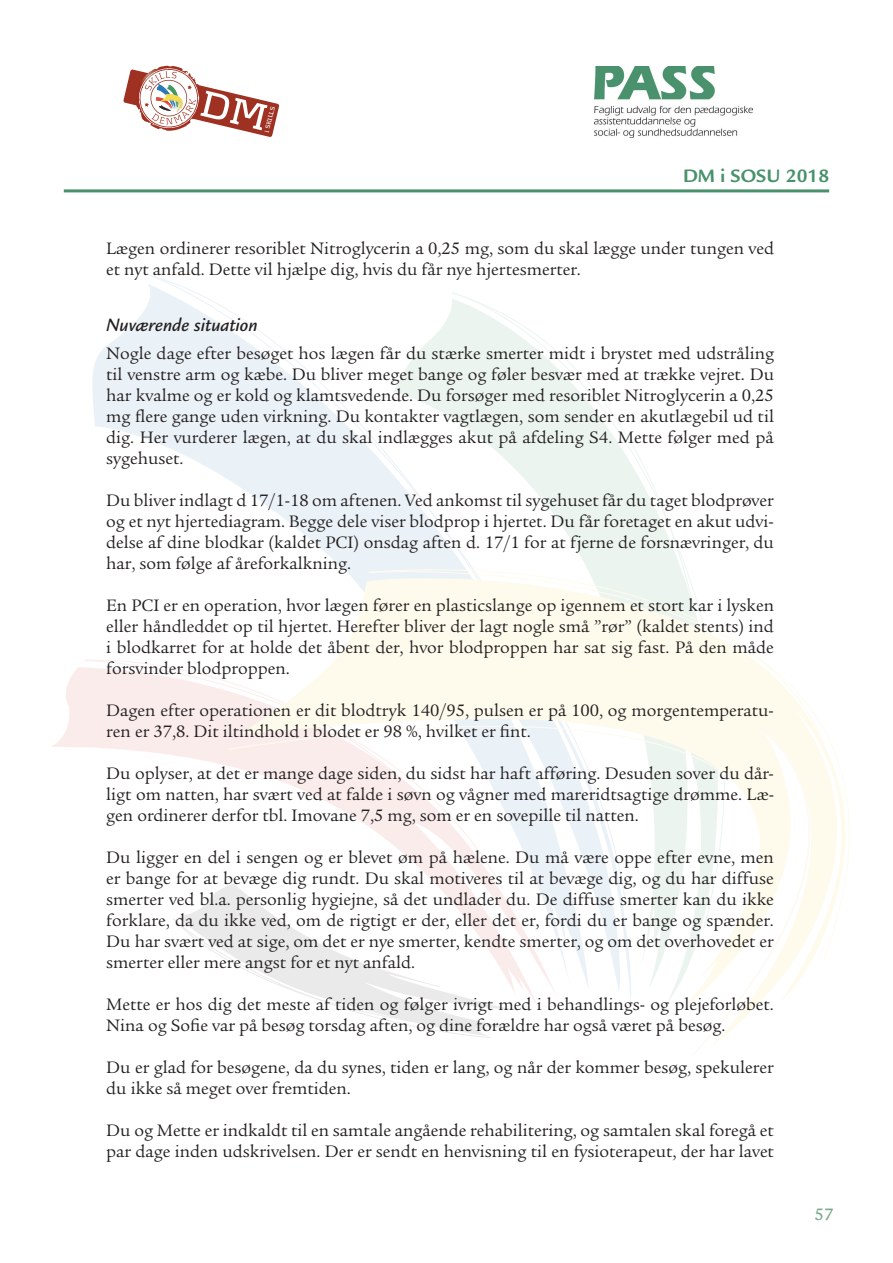
<style>
.page{position:relative;width:893px;height:1263px;background:#fff}
.page>*{position:absolute;margin:0;border:0;box-sizing:border-box;transform-origin:0 0}
.t1{font:italic 500 19.5px "Legacy Sans Std";color:#231f20}
.t2{font:700 19.5px "Legacy Sans Std";color:#48916c}
.t3{font:18px/21px "Legacy Serif Std";color:#231f20}
.t4{font:500 18px "Legacy Sans Std";color:#7caa8e}
.t5{font:700 6.45px "Kontrapunkt";color:#fff}
</style>
<div class="page">
<hr style="left:64px;top:189px;width:765px;height:3px;background:#48916c">
<img style="left:594px;top:66px;width:159px;height:72px">
<svg style="left:52px;top:667px;width:33px;height:80px;fill:#fbecec"></svg>
<svg style="left:87px;top:284px;width:87px;height:636px"></svg>
<svg style="left:149px;top:275px;width:304px;height:628px"></svg>
<svg style="left:394px;top:299px;width:58px;height:236px"></svg>
<svg style="left:452px;top:293px;width:222px;height:242px"></svg>
<svg style="left:369px;top:536px;width:320px;height:40px"></svg>
<svg style="left:229px;top:670px;width:11px;height:152px"></svg>
<svg style="left:177px;top:883px;width:63px;height:36px;fill:#ebeaea"></svg>
<svg style="left:174px;top:919px;width:66px;height:48px"></svg>
<svg style="left:240px;top:576px;width:583px;height:462px"></svg>
<svg style="left:693px;top:728px;width:156px;height:326px"></svg>
<svg style="left:123px;top:67px;width:156px;height:70px"></svg>
<p class="t5" style="left:263px;top:131px;width:28px;rotate:-76deg">i SKILLS</p>
<p class="t2" style="left:683px;top:164px;width:148px">DM i SOSU 2018</p>
<p class="t3" style="left:106px;top:238px;width:669px">Lægen ordinerer resoriblet Nitroglycerin a 0,25 mg, som du skal lægge under tungen ved et nyt anfald. Dette vil hjælpe dig, hvis du får nye hjertesmerter.</p>
<p class="t1" style="left:106px;top:314px;width:153px">Nuværende situation</p>
<p class="t3" style="left:106px;top:343px;width:669px;text-align:justify">Nogle dage efter besøget hos lægen får du stærke smerter midt i brystet med udstråling til venstre arm og kæbe. Du bliver meget bange og føler besvær med at trække vejret. Du har kvalme og er kold og klamtsvedende. Du forsøger med resoriblet Nitroglycerin a 0,25 mg flere gange uden virkning. Du kontakter vagtlægen, som sender en akutlægebil ud til dig. Her vurderer lægen, at du skal indlægges akut på afdeling S4. Mette følger med på sygehuset.</p>
<p class="t3" style="left:106px;top:490px;width:669px;text-align:justify">Du bliver indlagt d 17/1-18 om aftenen. Ved ankomst til sygehuset får du taget blodprøver og et nyt hjertediagram. Begge dele viser blodprop i hjertet. Du får foretaget en akut udvi&shy;delse af dine blodkar (kaldet PCI) onsdag aften d. 17/1 for at fjerne de forsnævringer, du har, som følge af åreforkalkning.</p>
<p class="t3" style="left:106px;top:595px;width:669px;text-align:justify">En PCI er en operation, hvor lægen fører en plasticslange op igennem et stort kar i lysken eller håndleddet op til hjertet. Herefter bliver der lagt nogle små ”rør” (kaldet stents) ind i blodkarret for at holde det åbent der, hvor blodproppen har sat sig fast. På den måde forsvinder blodproppen.</p>
<p class="t3" style="left:106px;top:700px;width:669px">Dagen efter operationen er dit blodtryk 140/95, pulsen er på 100, og morgentemperatu&shy;ren er 37,8. Dit iltindhold i blodet er 98 %, hvilket er fint.</p>
<p class="t3" style="left:106px;top:763px;width:669px;text-align:justify">Du oplyser, at det er mange dage siden, du sidst har haft afføring. Desuden sover du dår&shy;ligt om natten, har svært ved at falde i søvn og vågner med mareridtsagtige drømme. Læ&shy;gen ordinerer derfor tbl. Imovane 7,5 mg, som er en sovepille til natten.</p>
<p class="t3" style="left:106px;top:847px;width:669px;text-align:justify">Du ligger en del i sengen og er blevet øm på hælene. Du må være oppe efter evne, men er bange for at bevæge dig rundt. Du skal motiveres til at bevæge dig, og du har diffuse smerter ved bl.a. personlig hygiejne, så det undlader du. De diffuse smerter kan du ikke forklare, da du ikke ved, om de rigtigt er der, eller det er, fordi du er bange og spænder.<br>Du har svært ved at sige, om det er nye smerter, kendte smerter, og om det overhovedet er smerter eller mere angst for et nyt anfald.</p>
<p class="t3" style="left:106px;top:994px;width:669px">Mette er hos dig det meste af tiden og følger ivrigt med i behandlings- og plejeforløbet.<br>Nina og Sofie var på besøg torsdag aften, og dine forældre har også været på besøg.</p>
<p class="t3" style="left:106px;top:1057px;width:669px">Du er glad for besøgene, da du synes, tiden er lang, og når der kommer besøg, spekulerer du ikke så meget over fremtiden.</p>
<p class="t3" style="left:106px;top:1120px;width:669px">Du og Mette er indkaldt til en samtale angående rehabilitering, og samtalen skal foregå et par dage inden udskrivelsen. Der er sendt en henvisning til en fysioterapeut, der har lavet</p>
<p class="t4" style="left:814px;top:1204px;width:21px">57</p>
</div>
